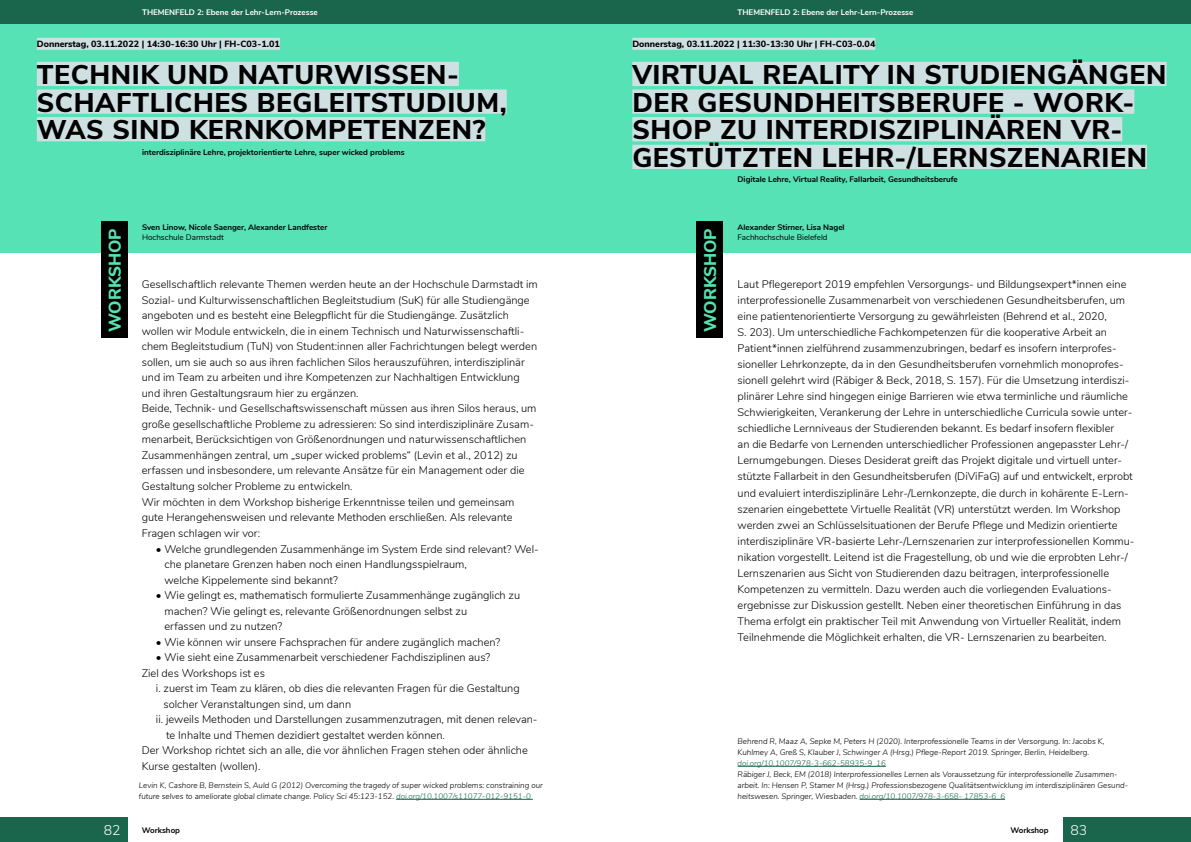
<style>
.page{position:relative;width:1191px;height:842px;background:#fff}
.page>*{position:absolute;margin:0;border:0;box-sizing:border-box;transform-origin:0 0}
.Inhaltsverzeichnis{font:800 27px/27.6px "Nunito Sans";letter-spacing:.02em;color:#000}
.t1{font:800 17px "Nunito Sans";color:#56e2b4}
.t2{font:300 14px "Nunito Sans";color:#fff}
.t3{font:300 11px/16px "Nunito";color:#000}
.t4{font:800 9px "Nunito Sans";color:#000}
.t5{font:italic 300 8px/11px "Nunito Sans";color:#000}
.t6{font:700 8px "Nunito";color:#000}
.t7{font:700 8px "Nunito Sans";color:#fff}
.t8{font:8px "Nunito";color:#000}
.t9{font:700 8px "Nunito Sans";color:#000}
.s1{color:#1a664d}
</style>
<div class="page">
<div style="left:1063px;top:818px;width:128px;height:24px;background:#1a664d"></div>
<div style="left:0;top:818px;width:128px;height:24px;background:#1a664d"></div>
<div style="left:0;top:24px;width:596px;height:229px;background:#56e2b4"></div>
<div style="left:0;top:0;width:595px;height:24px;background:#1a664d"></div>
<div style="left:101px;top:222px;width:27px;height:116px;background:#000"></div>
<div style="left:37px;top:38px;width:243px;height:12px;background:#cfe0e3"></div>
<div style="left:37px;top:62px;width:422px;height:24px;background:#cfe0e3"></div>
<div style="left:37px;top:89px;width:470px;height:25px;background:#cfe0e3"></div>
<div style="left:37px;top:117px;width:448px;height:24px;background:#cfe0e3"></div>
<div style="left:595px;top:24px;width:596px;height:229px;background:#56e2b4"></div>
<div style="left:596px;top:0;width:595px;height:24px;background:#1a664d"></div>
<div style="left:696px;top:222px;width:27px;height:116px;background:#000"></div>
<div style="left:632px;top:38px;width:243px;height:12px;background:#cfe0e3"></div>
<div style="left:632px;top:62px;width:534px;height:24px;background:#cfe0e3"></div>
<div style="left:632px;top:89px;width:502px;height:25px;background:#cfe0e3"></div>
<div style="left:632px;top:117px;width:490px;height:24px;background:#cfe0e3"></div>
<div style="left:632px;top:145px;width:515px;height:24px;background:#cfe0e3"></div>
<hr style="left:396px;top:799px;width:137px;height:1px;background:#1a664d">
<hr style="left:737px;top:766px;width:149px;height:1px;background:#1a664d">
<hr style="left:859px;top:799px;width:146px;height:1px;background:#1a664d">
<p class="t7" style="left:142px;top:6px;width:177px">THEMENFELD 2: Ebene der Lehr-Lern-Prozesse</p>
<p class="t7" style="left:737px;top:6px;width:177px">THEMENFELD 2: Ebene der Lehr-Lern-Prozesse</p>
<p class="t4" style="left:37px;top:37px;width:244px">Donnerstag, 03.11.2022 | 14:30-16:30 Uhr | FH-C03-1.01</p>
<p class="t4" style="left:632px;top:37px;width:244px">Donnerstag, 03.11.2022 | 11:30-13:30 Uhr | FH-C03-0.04</p>
<p class="Inhaltsverzeichnis" style="left:37px;top:59px;width:471px">TECHNIK UND NATURWISSEN-<br>SCHAFTLICHES BEGLEITSTUDIUM,<br>WAS SIND KERNKOMPETENZEN?</p>
<p class="t6" style="left:142px;top:146px;width:264px">interdisziplinäre Lehre, projektorientierte Lehre, super wicked problems</p>
<p class="Inhaltsverzeichnis" style="left:632px;top:59px;width:535px">VIRTUAL REALITY IN STUDIENGÄNGEN<br>DER GESUNDHEITSBERUFE - WORK-<br>SHOP ZU INTERDISZIPLINÄREN VR-<br>GESTÜTZTEN LEHR-/LERNSZENARIEN</p>
<p class="t6" style="left:737px;top:173px;width:222px">Digitale Lehre, Virtual Reality, Fallarbeit, Gesundheitsberufe</p>
<p class="t1" style="left:102px;top:332px;width:106px;rotate:-90deg">WORKSHOP</p>
<p class="t6" style="left:142px;top:221px;width:187px">Sven Linow, Nicole Saenger, Alexander Landfester</p>
<p class="t8" style="left:142px;top:231px;width:83px">Hochschule Darmstadt</p>
<p class="t3" style="left:142px;top:276px;width:397px;line-height:15.5px">Gesellschaftlich relevante Themen werden heute an der Hochschule Darmstadt im Sozial- und Kulturwissenschaftlichen Begleitstudium (SuK) für alle Studiengänge angeboten und es besteht eine Belegpflicht für die Studiengänge. Zusätzlich wollen wir Module entwickeln, die in einem Technisch und Naturwissenschaftli&shy;chem Begleitstudium (TuN) von Student:innen aller Fachrichtungen belegt werden sollen, um sie auch so aus ihren fachlichen Silos herauszuführen, interdisziplinär und im Team zu arbeiten und ihre Kompetenzen zur Nachhaltigen Entwicklung und ihren Gestaltungsraum hier zu ergänzen.</p>
<p class="t3" style="left:142px;top:400px;width:396px;line-height:15.5px">Beide, Technik- und Gesellschaftswissenschaft müssen aus ihren Silos heraus, um große gesellschaftliche Probleme zu adressieren: So sind interdisziplinäre Zusam&shy;menarbeit, Berücksichtigen von Größenordnungen und naturwissenschaftlichen Zusammenhängen zentral, um „super wicked problems“ (Levin et al., 2012) zu erfassen und insbesondere, um relevante Ansätze für ein Management oder die Gestaltung solcher Probleme zu entwickeln.</p>
<p class="t3" style="left:142px;top:493px;width:374px;line-height:15.5px">Wir möchten in dem Workshop bisherige Erkenntnisse teilen und gemeinsam gute Herangehensweisen und relevante Methoden erschließen. Als relevante<br>Fragen schlagen wir vor:</p>
<p class="t3" style="left:164px;top:540px;width:376px;line-height:15.5px;text-indent:-9px">• Welche grundlegenden Zusammenhänge im System Erde sind relevant? Wel&shy;che planetare Grenzen haben noch einen Handlungsspielraum,<br>welche Kippelemente sind bekannt?</p>
<p class="t3" style="left:164px;top:587px;width:357px;line-height:15.5px;text-indent:-9px">• Wie gelingt es, mathematisch formulierte Zusammenhänge zugänglich zu machen? Wie gelingt es, relevante Größenordnungen selbst zu<br>erfassen und zu nutzen?</p>
<p class="t3" style="left:156px;top:633px;width:346px">• Wie können wir unsere Fachsprachen für andere zugänglich machen?</p>
<p class="t3" style="left:156px;top:649px;width:336px">• Wie sieht eine Zusammenarbeit verschiedener Fachdisziplinen aus?</p>
<p class="t3" style="left:142px;top:664px;width:125px">Ziel des Workshops ist es</p>
<p class="t3" style="left:156px;top:680px;width:365px">i. zuerst im Team zu klären, ob dies die relevanten Fragen für die Gestaltung</p>
<p class="t3" style="left:164px;top:695px;width:189px">solcher Veranstaltungen sind, um dann</p>
<p class="t3" style="left:166px;top:711px;width:373px;line-height:15.5px;text-indent:-10px">ii. jeweils Methoden und Darstellungen zusammenzutragen, mit denen relevan&shy;te Inhalte und Themen dezidiert gestaltet werden können.</p>
<p class="t3" style="left:142px;top:742px;width:388px;line-height:15.5px">Der Workshop richtet sich an alle, die vor ähnlichen Fragen stehen oder ähnliche<br>Kurse gestalten (wollen).</p>
<p class="t5" style="left:139px;top:779px;width:405px">Levin K, Cashore B, Bernstein S, Auld G (2012) Overcoming the tragedy of super wicked problems: constraining our future selves to ameliorate global climate change. Policy Sci 45:123-152. <span class="s1">doi.org/10.1007/s11077-012-9151-0</span></p>
<p class="t1" style="left:698px;top:332px;width:106px;rotate:-90deg">WORKSHOP</p>
<p class="t6" style="left:737px;top:221px;width:109px">Alexander Stirner, Lisa Nagel</p>
<p class="t8" style="left:737px;top:231px;width:91px">Fachhochschule Bielefeld</p>
<p class="t3" style="left:737px;top:276px;width:398px">Laut Pflegereport 2019 empfehlen Versorgungs- und Bildungsexpert*innen eine interprofessionelle Zusammenarbeit von verschiedenen Gesundheitsberufen, um eine patientenorientierte Versorgung zu gewährleisten (Behrend et al., 2020,<br>S. 203). Um unterschiedliche Fachkompetenzen für die kooperative Arbeit an Patient*innen zielführend zusammenzubringen, bedarf es insofern interprofes&shy;sioneller Lehrkonzepte, da in den Gesundheitsberufen vornehmlich monoprofes&shy;sionell gelehrt wird (Räbiger &amp; Beck, 2018, S. 157). Für die Umsetzung interdiszi&shy;plinärer Lehre sind hingegen einige Barrieren wie etwa terminliche und räumliche Schwierigkeiten, Verankerung der Lehre in unterschiedliche Curricula sowie unter&shy;schiedliche Lernniveaus der Studierenden bekannt. Es bedarf insofern flexibler<br>an die Bedarfe von Lernenden unterschiedlicher Professionen angepasster Lehr-/ Lernumgebungen. Dieses Desiderat greift das Projekt digitale und virtuell unter&shy;stützte Fallarbeit in den Gesundheitsberufen (DiViFaG) auf und entwickelt, erprobt und evaluiert interdisziplinäre Lehr-/Lernkonzepte, die durch in kohärente E-Lern&shy;szenarien eingebettete Virtuelle Realität (VR) unterstützt werden. Im Workshop werden zwei an Schlüsselsituationen der Berufe Pflege und Medizin orientierte interdisziplinäre VR-basierte Lehr-/Lernszenarien zur interprofessionellen Kommu&shy;nikation vorgestellt. Leitend ist die Fragestellung, ob und wie die erprobten Lehr-/ Lernszenarien aus Sicht von Studierenden dazu beitragen, interprofessionelle Kompetenzen zu vermitteln. Dazu werden auch die vorliegenden Evaluations&shy;ergebnisse zur Diskussion gestellt. Neben einer theoretischen Einführung in das Thema erfolgt ein praktischer Teil mit Anwendung von Virtueller Realität, indem Teilnehmende die Möglichkeit erhalten, die VR- Lernszenarien zu bearbeiten.</p>
<p class="t5" style="left:737px;top:735px;width:368px">Behrend R, Maaz A, Sepke M, Peters H (2020). Interprofessionelle Teams in der Versorgung. In: Jacobs K,<br>Kuhlmey A, Greß S, Klauber J, Schwinger A (Hrsg.) Pflege-Report 2019. Springer, Berlin, Heidelberg. <span class="s1">doi.org/10.1007/978-3-662-58935-9_16</span></p>
<p class="t5" style="left:737px;top:768px;width:392px">Räbiger J, Beck, EM (2018) Interprofessionelles Lernen als Voraussetzung für interprofessionelle Zusammen&shy;arbeit. In: Hensen P, Stamer M (Hrsg.) Professionsbezogene Qualitätsentwicklung im interdisziplinären Gesund&shy;heitswesen. Springer, Wiesbaden. <span class="s1">doi.org/10.1007/978-3-658- 17853-6_6</span></p>
<p class="t2" style="left:104px;top:820px;width:18px">82</p>
<p class="t2" style="left:1070px;top:820px;width:18px">83</p>
<p class="t9" style="left:142px;top:824px;width:40px">Workshop</p>
<p class="t9" style="left:1010px;top:824px;width:40px">Workshop</p>
</div>
